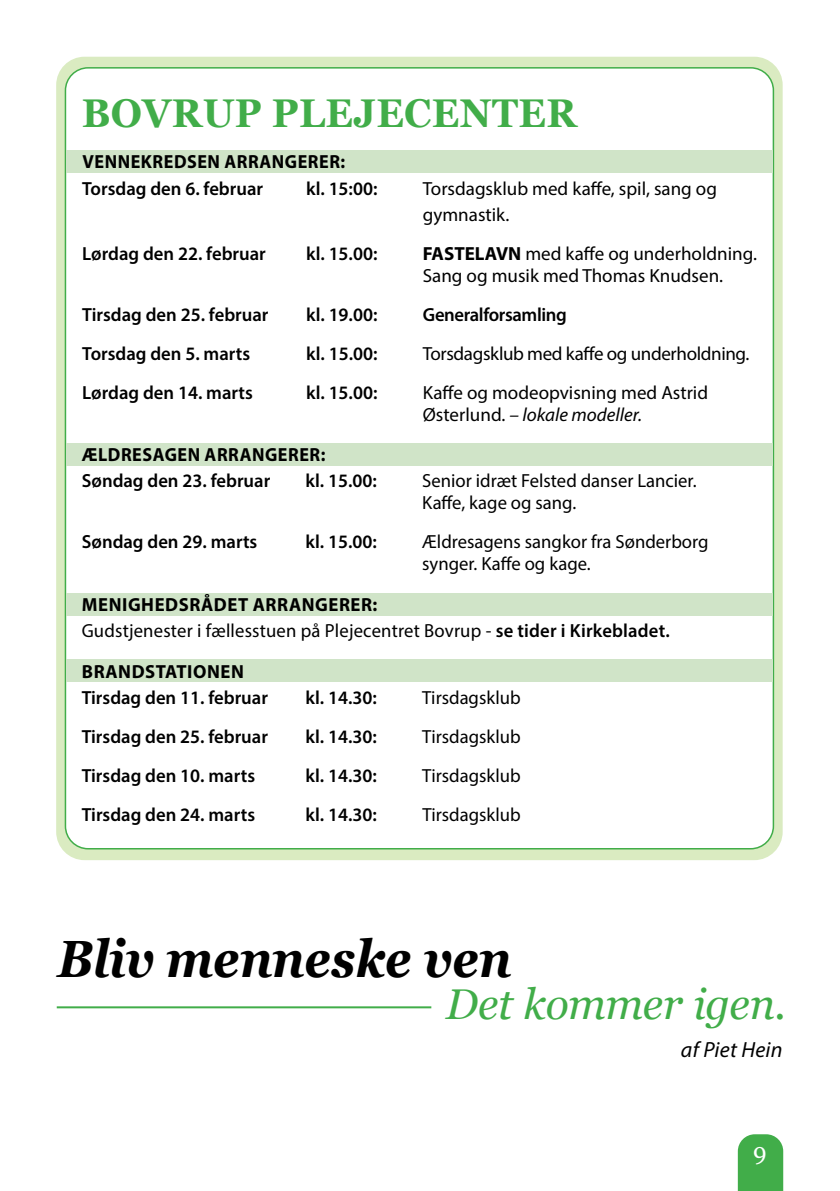
<style>
.page{position:relative;width:840px;height:1191px;background:#fff}
.page>*{position:absolute;margin:0;border:0;box-sizing:border-box;transform-origin:0 0}
.t1{font:italic 700 52.4px "Georgia";letter-spacing:-.01em;color:#000;scale:.9 1}
.t2{font:italic 43px "Georgia";letter-spacing:-.01em;color:#41ad49}
.t3{font:700 40px "Georgia";letter-spacing:.01em;color:#41ad49;scale:.95 1}
.t4{font:24px "Georgia";color:#fff}
.t5{font:italic 22px "Myriad Pro";letter-spacing:.01em;color:#000}
.t6{font:19px/22px "Myriad Pro";color:#000}
.t7{font:600 19px "Myriad Pro";color:#000}
.t8{font:700 19px "Myriad Pro";letter-spacing:.03em;color:#000;scale:.95 1}
.t9{font:19px "Myriad Pro";letter-spacing:-.02em;color:#000}
.t10{font:600 19px "Myriad Pro";letter-spacing:-.02em;color:#000}
.t11{font:700 19px "Myriad Pro";letter-spacing:.03em;color:#000}
.s1{font-weight:700}
.s2{font-style:italic}
.s3{font-weight:600}
</style>
<div class="page">
<div style="left:56px;top:57px;width:726px;height:803px;background:#daebc1;border-radius:28px"></div>
<div style="left:65px;top:68px;width:708px;height:780px;background:#fff;border-radius:23px"></div>
<div style="left:66px;top:150px;width:706px;height:23px;background:#d0e4c8"></div>
<div style="left:66px;top:443px;width:706px;height:23px;background:#d0e4c8"></div>
<div style="left:66px;top:592px;width:706px;height:23px;background:#d0e4c8"></div>
<div style="left:66px;top:659px;width:706px;height:23px;background:#d0e4c8"></div>
<hr style="left:57px;top:1006px;width:374px;height:2px;background:#41ad49">
<svg style="left:737px;top:1134px;width:45px;height:57px;background:#4db255"></svg>
<h3 class="t3" style="left:82px;top:83px;width:522px">BOVRUP PLEJECENTER</h3>
<p class="t8" style="left:82px;top:150px;width:278px">VENNEKREDSEN ARRANGERER:</p>
<p class="t7" style="left:82px;top:176px;width:182px">Torsdag den 6. februar</p>
<p class="t7" style="left:306px;top:176px;width:73px">kl. 15:00:</p>
<p class="t6" style="left:422px;top:175px;width:295px;line-height:26px">Torsdagsklub med kaffe, spil, sang og gymnastik.</p>
<p class="t7" style="left:82px;top:241px;width:185px">Lørdag den 22. februar</p>
<p class="t7" style="left:306px;top:241px;width:73px">kl. 15.00:</p>
<p class="t6" style="left:422px;top:242px;width:335px"><span class="s1">FASTELAVN</span> med kaffe og underholdning.<br>Sang og musik med Thomas Knudsen.</p>
<p class="t7" style="left:82px;top:302px;width:188px">Tirsdag den 25. februar</p>
<p class="t7" style="left:306px;top:302px;width:73px">kl. 19.00:</p>
<p class="t10" style="left:422px;top:302px;width:145px">Generalforsamling</p>
<p class="t7" style="left:82px;top:341px;width:169px">Torsdag den 5. marts</p>
<p class="t7" style="left:306px;top:341px;width:73px">kl. 15.00:</p>
<p class="t9" style="left:422px;top:341px;width:328px">Torsdagsklub med kaffe og underholdning.</p>
<p class="t7" style="left:82px;top:380px;width:172px">Lørdag den 14. marts</p>
<p class="t7" style="left:306px;top:380px;width:73px">kl. 15.00:</p>
<p class="t6" style="left:422px;top:381px;width:287px">Kaffe og modeopvisning med Astrid<br>Østerlund. <span class="s2">– lokale modeller.</span></p>
<p class="t8" style="left:82px;top:442px;width:258px">ÆLDRESAGEN ARRANGERER:</p>
<p class="t7" style="left:82px;top:468px;width:190px">Søndag den 23. februar</p>
<p class="t7" style="left:305px;top:468px;width:73px">kl. 15.00:</p>
<p class="t6" style="left:422px;top:469px;width:275px">Senior idræt Felsted danser Lancier.<br>Kaffe, kage og sang.</p>
<p class="t7" style="left:82px;top:529px;width:177px">Søndag den 29. marts</p>
<p class="t7" style="left:305px;top:529px;width:73px">kl. 15.00:</p>
<p class="t6" style="left:422px;top:530px;width:288px">Ældresagens sangkor fra Sønderborg synger. Kaffe og kage.</p>
<p class="t6" style="left:82px;top:591px;width:589px;line-height:26px"><span class="s1">MENIGHEDSRÅDET ARRANGERER:<br></span>Gudstjenester i fællesstuen på Plejecentret Bovrup - <span class="s3">se tider i Kirkebladet.</span></p>
<p class="t11" style="left:82px;top:659px;width:163px">BRANDSTATIONEN</p>
<p class="t7" style="left:82px;top:685px;width:188px">Tirsdag den 11. februar</p>
<p class="t7" style="left:305px;top:685px;width:73px">kl. 14.30:</p>
<p class="t6" style="left:422px;top:686px;width:100px">Tirsdagsklub</p>
<p class="t7" style="left:82px;top:724px;width:188px">Tirsdag den 25. februar</p>
<p class="t7" style="left:305px;top:724px;width:73px">kl. 14.30:</p>
<p class="t6" style="left:422px;top:725px;width:100px">Tirsdagsklub</p>
<p class="t7" style="left:82px;top:763px;width:175px">Tirsdag den 10. marts</p>
<p class="t7" style="left:305px;top:763px;width:73px">kl. 14.30:</p>
<p class="t6" style="left:422px;top:764px;width:100px">Tirsdagsklub</p>
<p class="t7" style="left:82px;top:802px;width:175px">Tirsdag den 24. marts</p>
<p class="t7" style="left:305px;top:802px;width:73px">kl. 14.30:</p>
<p class="t6" style="left:422px;top:803px;width:100px">Tirsdagsklub</p>
<h1 class="t1" style="left:58px;top:919px;width:506px">Bliv menneske ven</h1>
<h2 class="t2" style="left:445px;top:972px;width:341px">Det kommer igen.</h2>
<p class="t5" style="left:680px;top:1036px;width:103px">af Piet Hein</p>
<p class="t4" style="left:752px;top:1134px;width:15px">9</p>
</div>
